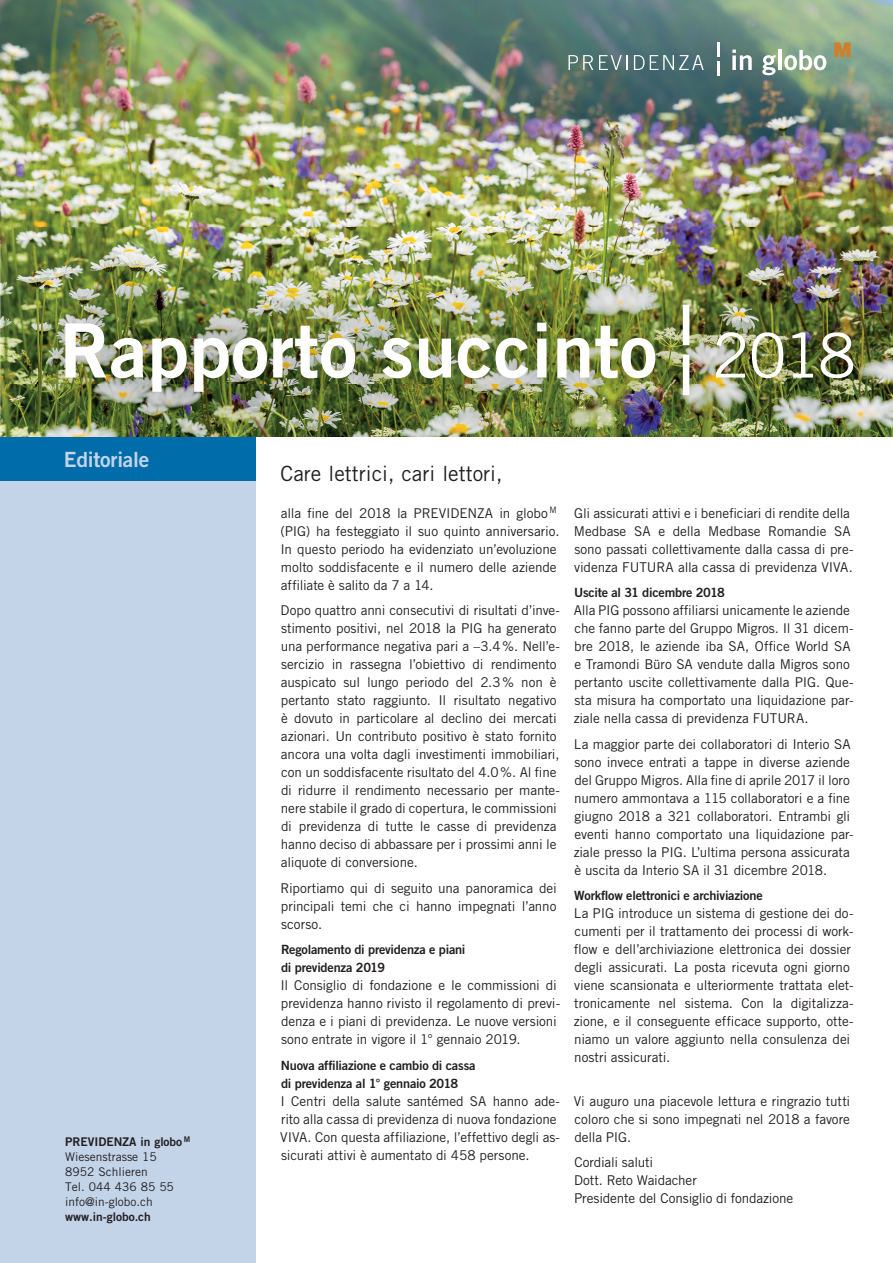
<style>
.page{position:relative;width:893px;height:1263px;background:#fff}
.page>*{position:absolute;margin:0;border:0;box-sizing:border-box;transform-origin:0 0}
.t1{font:75px "Trade Gothic LT Std Bd 2";letter-spacing:.005em;color:#fff}
.t2{font:21px "Trade Gothic LT Std";color:#231f20}
.t3{font:21px "Trade Gothic LT Std Bd 2";letter-spacing:-.01em;color:#c3d4e9}
.t4{font:13.5px/18px "Trade Gothic LT Std";letter-spacing:-.01em;color:#231f20}
.t5{font:12.75px/18px "Trade Gothic LT Std Bd 2";letter-spacing:-.015em;color:#231f20}
.t6{font:12px/15px "Trade Gothic LT Std";color:#231f20}
.t7{font:12px "Trade Gothic LT Std Bd 2";color:#231f20}
.s1{font-family:"Trade Gothic LT Std";font-size:61.8px}
</style>
<div class="page">
<img style="left:0;top:0;width:893px;height:437px">
<img style="left:0;top:228px;width:53px;height:209px">
<div style="left:683px;top:305px;width:6px;height:40px;background:#fff"></div>
<div style="left:683px;top:355px;width:6px;height:40px;background:#fff"></div>
<svg style="left:568px;top:55px;width:25px;height:15px"></svg>
<svg style="left:599px;top:55px;width:29px;height:15px"></svg>
<svg style="left:634px;top:55px;width:70px;height:15px"></svg>
<svg style="left:732px;top:50px;width:20px;height:20px"></svg>
<svg style="left:762px;top:55px;width:14px;height:20px"></svg>
<hr style="left:778px;top:50px;width:3px;height:20px;background:#fff">
<svg style="left:784px;top:50px;width:42px;height:20px"></svg>
<svg style="left:834px;top:43px;width:16px;height:14px"></svg>
<svg style="left:717px;top:43px;width:2px;height:33px"></svg>
<div style="left:0;top:476px;width:255px;height:787px;background:#c3d4e9"></div>
<div style="left:0;top:437px;width:255px;height:34px;background:#006caa"></div>
<div style="left:0;top:472px;width:255px;height:9px;background:#006caa"></div>
<h1 class="t1" style="left:60px;top:304px;width:798px">Rapporto succinto <span class="s1">2018</span></h1>
<h2 class="t3" style="left:64px;top:446px;width:87px">Editoriale</h2>
<p class="t7" style="left:65px;top:1134px;width:126px">PREVIDENZA in globo <sup>M</sup></p>
<p class="t6" style="left:65px;top:1149px;width:110px">Wiesenstrasse 15<br>8952 Schlieren<br>Tel. 044 436 85 55 info@in-globo.ch</p>
<p class="t7" style="left:65px;top:1209px;width:87px">www.in-globo.ch</p>
<h2 class="t2" style="left:281px;top:461px;width:223px">Care lettrici, cari lettori,</h2>
<p class="t4" style="left:280px;top:504px;width:280px">alla fine del 2018 la PREVIDENZA in globo <sup>M </sup>(PIG) ha festeggiato il suo quinto anniversario.<br>In questo periodo ha evidenziato un’evoluzione molto soddisfacente e il numero delle aziende affiliate è salito da 7 a 14.</p>
<p class="t4" style="left:281px;top:601px;width:281px">Dopo quattro anni consecutivi di risultati d’inve&shy;stimento positivi, nel 2018 la PIG ha generato una performance negativa pari a –3.4 %. Nell’e&shy;sercizio in rassegna l’obiettivo di rendimento auspicato sul lungo periodo del 2.3 % non è pertanto stato raggiunto. Il risultato negativo è dovuto in particolare al declino dei mercati azionari. Un contributo positivo è stato fornito ancora una volta dagli investimenti immobiliari, con un soddisfacente risultato del 4.0 %. Al fine di ridurre il rendimento necessario per mante&shy;nere stabile il grado di copertura, le commissioni di previdenza di tutte le casse di previdenza hanno deciso di abbassare per i prossimi anni le aliquote di conversione.</p>
<p class="t4" style="left:281px;top:879px;width:278px;text-align:justify">Riportiamo qui di seguito una panoramica dei principali temi che ci hanno impegnati l’anno scorso.</p>
<p class="t5" style="left:281px;top:941px;width:186px">Regolamento di previdenza e piani di previdenza 2019</p>
<p class="t4" style="left:280px;top:976px;width:281px">Il Consiglio di fondazione e le commissioni di previdenza hanno rivisto il regolamento di previ&shy;denza e i piani di previdenza. Le nuove versioni sono entrate in vigore il 1° gennaio 2019.</p>
<p class="t5" style="left:281px;top:1056px;width:196px">Nuova affiliazione e cambio di cassa di previdenza al 1° gennaio 2018</p>
<p class="t4" style="left:280px;top:1092px;width:281px">I Centri della salute santémed SA hanno ade&shy;rito alla cassa di previdenza di nuova fondazione VIVA. Con questa affiliazione, l’effettivo degli as&shy;sicurati attivi è aumentato di 458 persone.</p>
<p class="t4" style="left:574px;top:504px;width:281px">Gli assicurati attivi e i beneficiari di rendite della Medbase SA e della Medbase Romandie SA sono passati collettivamente dalla cassa di pre&shy;videnza FUTURA alla cassa di previdenza VIVA.</p>
<p class="t5" style="left:574px;top:584px;width:152px">Uscite al 31 dicembre 2018</p>
<p class="t4" style="left:574px;top:601px;width:281px">Alla PIG possono affiliarsi unicamente le aziende che fanno parte del Gruppo Migros. Il 31 dicem&shy;bre 2018, le aziende iba SA, Office World SA e Tramondi Büro SA vendute dalla Migros sono pertanto uscite collettivamente dalla PIG. Que&shy;sta misura ha comportato una liquidazione par&shy;ziale nella cassa di previdenza FUTURA.</p>
<p class="t4" style="left:574px;top:735px;width:281px">La maggior parte dei collaboratori di Interio SA sono invece entrati a tappe in diverse aziende del Gruppo Migros. Alla fine di aprile 2017 il loro numero ammontava a 115 collaboratori e a fine giugno 2018 a 321 collaboratori. Entrambi gli eventi hanno comportato una liquidazione par&shy;ziale presso la PIG. L’ultima persona assicurata è uscita da Interio SA il 31 dicembre 2018.</p>
<p class="t5" style="left:574px;top:887px;width:190px">Workflow elettronici e archiviazione</p>
<p class="t4" style="left:574px;top:904px;width:281px">La PIG introduce un sistema di gestione dei do&shy;cumenti per il trattamento dei processi di work&shy;flow e dell’archiviazione elettronica dei dossier degli assicurati. La posta ricevuta ogni giorno viene scansionata e ulteriormente trattata elet&shy;tronicamente nel sistema. Con la digitalizza&shy;zione, e il conseguente efficace supporto, otte&shy;niamo un valore aggiunto nella consulenza dei nostri assicurati.</p>
<p class="t4" style="left:574px;top:1092px;width:278px;text-align:justify">Vi auguro una piacevole lettura e ringrazio tutti coloro che si sono impegnati nel 2018 a favore della PIG.</p>
<p class="t4" style="left:574px;top:1153px;width:221px">Cordiali saluti<br>Dott. Reto Waidacher<br>Presidente del Consiglio di fondazione</p>
</div>
